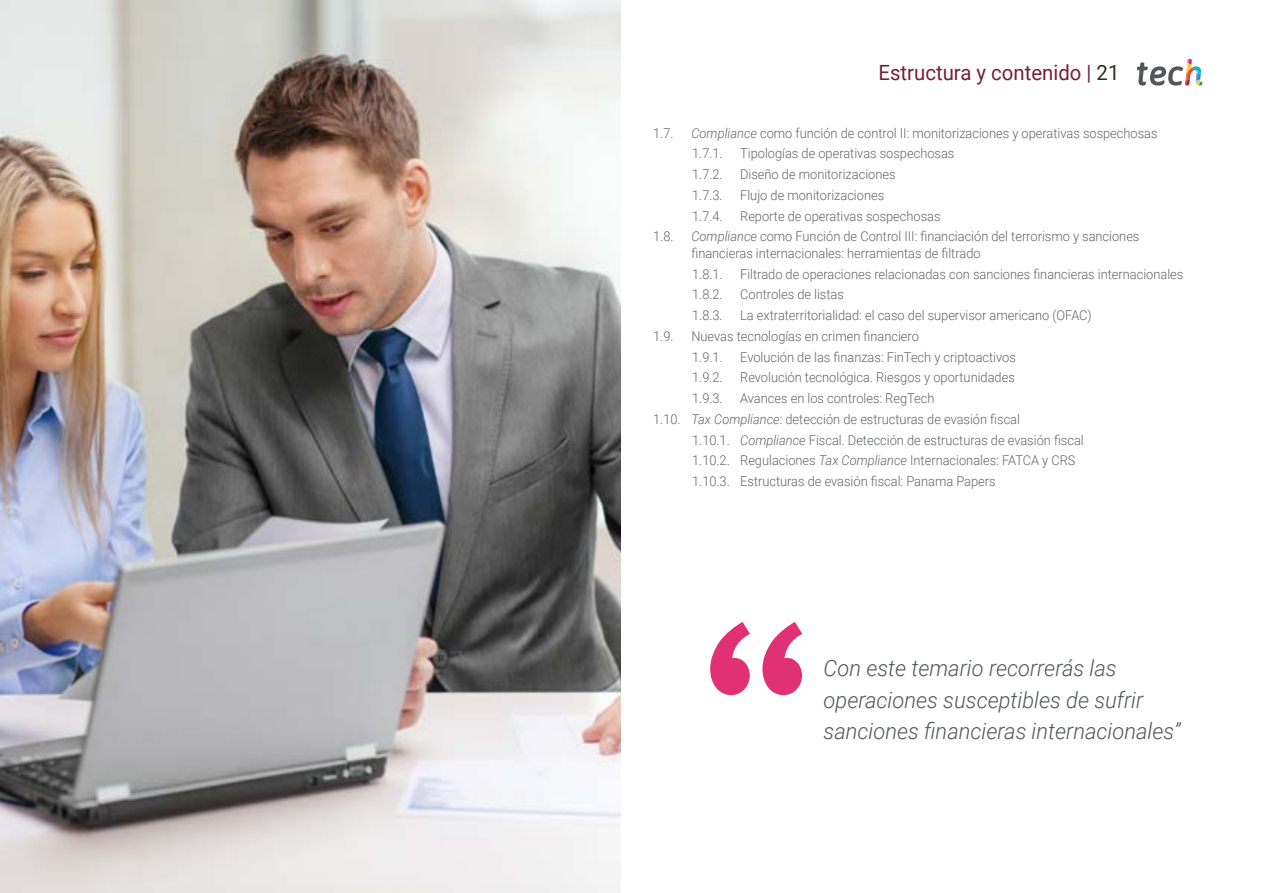
<style>
.page{position:relative;width:1263px;height:893px;background:#fff}
.page>*{position:absolute;margin:0;border:0;box-sizing:border-box;transform-origin:0 0}
.t1{font:italic 300 22.5px/31.5px "Roboto";color:#52555b}
.t2{font:21px "Roboto";color:#791e3c}
.t3{font:300 13.5px/20.7px "Roboto";color:#61646a;scale:.95 1}
.s1{color:#312e20}
.s2{font-style:italic}
</style>
<div class="page">
<img style="left:0;top:0;width:621px;height:893px">
<svg style="left:710px;top:622px;width:92px;height:73px"></svg>
<svg style="left:1137px;top:59px;width:65px;height:27px"></svg>
<h2 class="t2" style="left:878px;top:57px;width:242px">Estructura y contenido | <span class="s1">21</span></h2>
<p class="t3" style="left:653px;top:122px;width:23px">1.7.</p>
<p class="t3" style="left:691px;top:122px;width:492px"><span class="s2">Compliance</span> como función de control II: monitorizaciones y operativas sospechosas<br>1.7.1.</p>
<p class="t3" style="left:740px;top:143px;width:227px">Tipologías de operativas sospechosas</p>
<p class="t3" style="left:692px;top:164px;width:34px">1.7.2.</p>
<p class="t3" style="left:740px;top:164px;width:165px">Diseño de monitorizaciones</p>
<p class="t3" style="left:692px;top:184px;width:34px">1.7.3.</p>
<p class="t3" style="left:740px;top:184px;width:153px">Flujo de monitorizaciones</p>
<p class="t3" style="left:692px;top:205px;width:34px">1.7.4.</p>
<p class="t3" style="left:740px;top:205px;width:212px">Reporte de operativas sospechosas</p>
<p class="t3" style="left:653px;top:226px;width:23px">1.8.</p>
<p class="t3" style="left:691px;top:228px;width:473px;line-height:16.5px"><span class="s2">Compliance</span> como Función de Control III: financiación del terrorismo y sanciones financieras internacionales: herramientas de filtrado</p>
<p class="t3" style="left:692px;top:263px;width:34px">1.8.1.</p>
<p class="t3" style="left:740px;top:263px;width:468px">Filtrado de operaciones relacionadas con sanciones financieras internacionales</p>
<p class="t3" style="left:692px;top:284px;width:34px">1.8.2.</p>
<p class="t3" style="left:740px;top:284px;width:111px">Controles de listas</p>
<p class="t3" style="left:692px;top:305px;width:34px">1.8.3.</p>
<p class="t3" style="left:740px;top:305px;width:371px">La extraterritorialidad: el caso del supervisor americano (OFAC)</p>
<p class="t3" style="left:653px;top:325px;width:23px">1.9.</p>
<p class="t3" style="left:691px;top:325px;width:241px">Nuevas tecnologías en crimen financiero<br>1.9.1.</p>
<p class="t3" style="left:740px;top:346px;width:292px">Evolución de las finanzas: FinTech y criptoactivos</p>
<p class="t3" style="left:692px;top:367px;width:34px">1.9.2.</p>
<p class="t3" style="left:740px;top:367px;width:291px">Revolución tecnológica. Riesgos y oportunidades</p>
<p class="t3" style="left:692px;top:388px;width:34px">1.9.3.</p>
<p class="t3" style="left:740px;top:388px;width:206px">Avances en los controles: RegTech</p>
<p class="t3" style="left:653px;top:408px;width:388px">1.10. <span class="s2">Tax Compliance</span>: detección de estructuras de evasión fiscal</p>
<p class="t3" style="left:692px;top:429px;width:414px">1.10.1. <span class="s2">Compliance</span> Fiscal. Detección de estructuras de evasión fiscal</p>
<p class="t3" style="left:692px;top:450px;width:405px">1.10.2. Regulaciones <span class="s2">Tax Compliance</span> Internacionales: FATCA y CRS</p>
<p class="t3" style="left:692px;top:471px;width:321px">1.10.3. Estructuras de evasión fiscal: Panama Papers</p>
<h1 class="t1" style="left:823px;top:652px;width:359px">Con este temario recorrerás las operaciones susceptibles de sufrir sanciones financieras internacionales”</h1>
</div>
